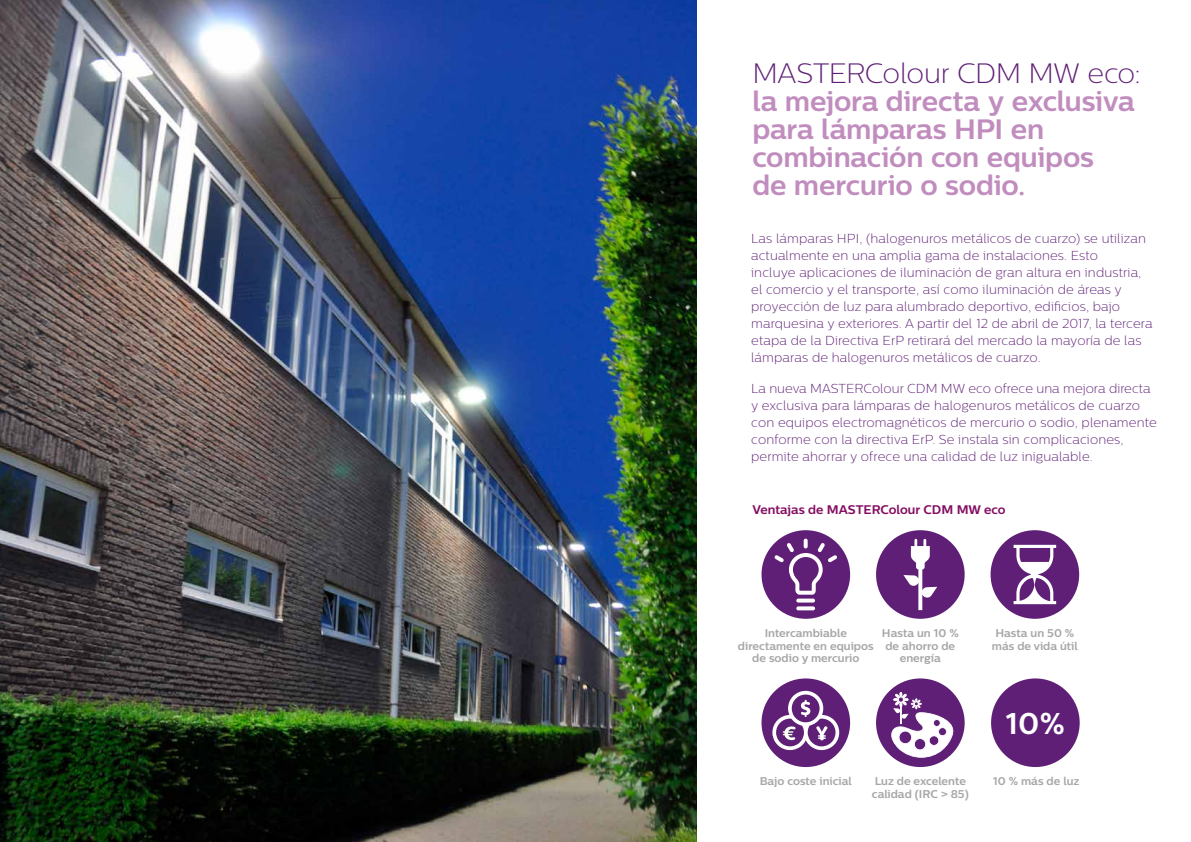
<style>
.page{position:relative;width:1191px;height:842px;background:#fff}
.page>*{position:absolute;margin:0;border:0;box-sizing:border-box;transform-origin:0 0}
.t1{font:700 30px "Centrale Sans";color:#fff}
.t2{font:700 28px/28px "Centrale Sans";letter-spacing:-.01em;color:#c18dbe}
.t3{font:28px "Centrale Sans X Light";letter-spacing:-.02em;color:#5f1f76}
.t4{font:13px/17px "Centrale Sans X Light";letter-spacing:.01em;color:#5f1f76}
.t5{font:700 12.5px "Centrale Sans";color:#840d62}
.t6{font:700 11.2px/12.5px "Centrale Sans";color:#a7a7a8;text-align:center}
</style>
<div class="page">
<img style="left:0;top:0;width:697px;height:842px">
<div style="left:991px;top:678px;width:88px;height:89px;background:#5f1f76;border-radius:50%"></div>
<div style="left:876px;top:530px;width:88px;height:89px;background:#5f1f76;border-radius:50%"></div>
<svg style="left:903px;top:539px;width:34px;height:71px"></svg>
<div style="left:761px;top:678px;width:89px;height:89px;background:#5f1f76;border-radius:50%"></div>
<svg style="left:772px;top:691px;width:67px;height:59px"></svg>
<div style="left:876px;top:678px;width:88px;height:89px;background:#5f1f76;border-radius:50%"></div>
<svg style="left:888px;top:692px;width:68px;height:66px"></svg>
<div style="left:761px;top:530px;width:89px;height:89px;background:#5f1f76;border-radius:50%"></div>
<svg style="left:774px;top:539px;width:63px;height:56px"></svg>
<hr style="left:796px;top:599px;width:19px;height:3px;background:#fff;border-radius:2px">
<svg style="left:796px;top:606px;width:19px;height:4px"></svg>
<div style="left:990px;top:530px;width:89px;height:89px;background:#5f1f76;border-radius:50%"></div>
<svg style="left:1013px;top:545px;width:43px;height:59px"></svg>
<h2 class="t3" style="left:752px;top:58px;width:390px">MASTERColour CDM MW eco:</h2>
<h2 class="t2" style="left:752px;top:87px;width:384px">la mejora directa y exclusiva para lámparas HPI en combinación con equipos de mercurio o sodio.</h2>
<p class="t4" style="left:751px;top:230px;width:403px">Las lámparas HPI, (halogenuros metálicos de cuarzo) se utilizan actualmente en una amplia gama de instalaciones. Esto<br>incluye aplicaciones de iluminación de gran altura en industria, el comercio y el transporte, así como iluminación de áreas y proyección de luz para alumbrado deportivo, edificios, bajo marquesina y exteriores. A partir del 12 de abril de 2017, la tercera etapa de la Directiva ErP retirará del mercado la mayoría de las lámparas de halogenuros metálicos de cuarzo.</p>
<p class="t4" style="left:751px;top:380px;width:407px">La nueva MASTERColour CDM MW eco ofrece una mejora directa y exclusiva para lámparas de halogenuros metálicos de cuarzo con equipos electromagnéticos de mercurio o sodio, plenamente conforme con la directiva ErP. Se instala sin complicaciones, permite ahorrar y ofrece una calidad de luz inigualable.</p>
<p class="t5" style="left:752px;top:502px;width:255px">Ventajas de MASTERColour CDM MW eco</p>
<p class="t6" style="left:738px;top:627px;width:137px">Intercambiable directamente en equipos de sodio y mercurio</p>
<p class="t6" style="left:882px;top:627px;width:78px">Hasta un 10 % de ahorro de energía</p>
<p class="t6" style="left:991px;top:627px;width:88px">Hasta un 50 % más de vida útil</p>
<h1 class="t1" style="left:1005px;top:706px;width:61px">10%</h1>
<p class="t6" style="left:759px;top:775px;width:94px">Bajo coste inicial</p>
<p class="t6" style="left:872px;top:775px;width:98px;text-align:left">Luz de excelente calidad (IRC &gt; 85)</p>
<p class="t6" style="left:993px;top:775px;width:88px">10 % más de luz</p>
</div>
